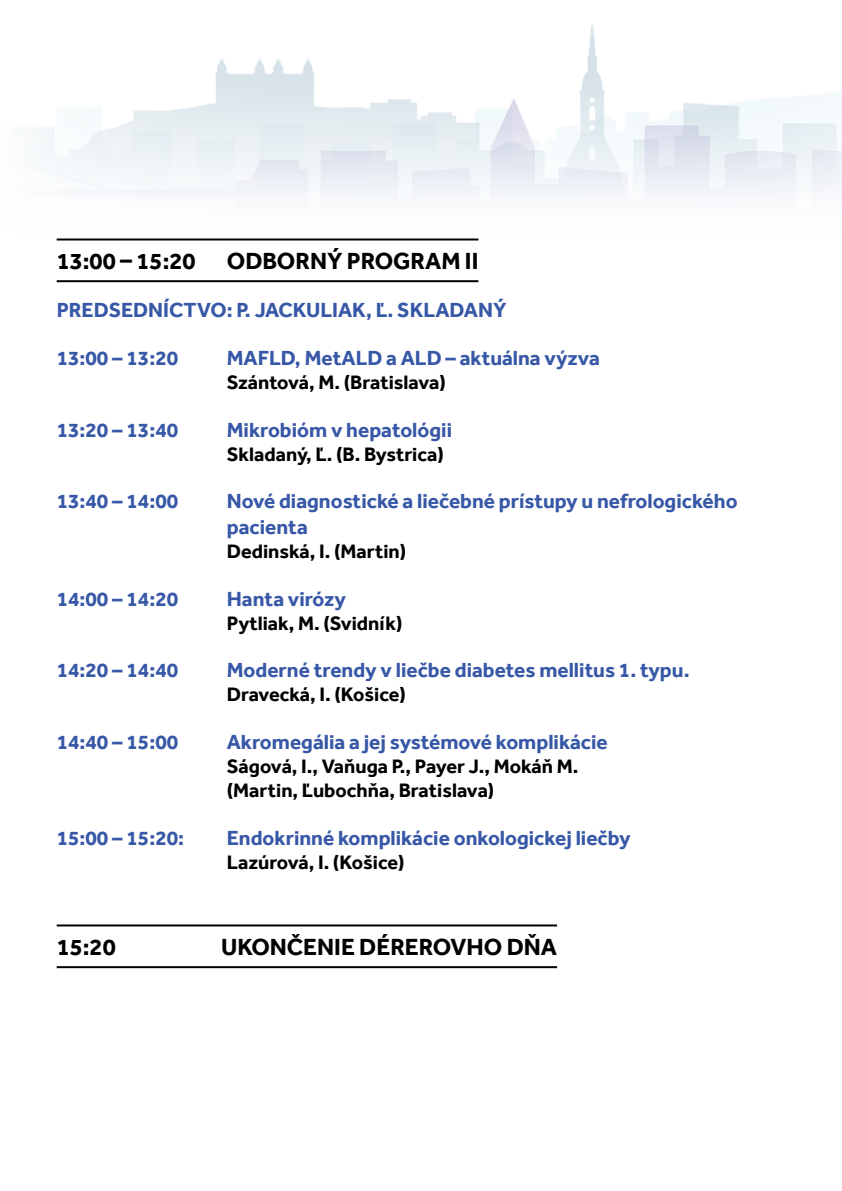
<style>
.page{position:relative;width:842px;height:1191px;background:#fff}
.page>*{position:absolute;margin:0;border:0;box-sizing:border-box;transform-origin:0 0}
.t1{font:700 24px "Effra";color:#000}
.t2{font:700 21px/25.2px "Effra";color:#3757a7}
.t3{font:700 20px/24px "Effra";color:#000}
</style>
<div class="page">
<img style="left:38px;top:24px;width:804px;height:174px">
<hr style="left:57px;top:238px;width:421px;height:2px;background:#000">
<hr style="left:57px;top:280px;width:421px;height:2px;background:#000">
<hr style="left:57px;top:924px;width:500px;height:2px;background:#000">
<hr style="left:57px;top:966px;width:500px;height:2px;background:#000">
<p class="t1" style="left:57px;top:246px;width:140px">13:00 – 15:20</p>
<p class="t1" style="left:227px;top:246px;width:253px">ODBORNÝ PROGRAM II</p>
<p class="t2" style="left:57px;top:297px;width:451px">PREDSEDNÍCTVO: P. JACKULIAK, Ľ. SKLADANÝ</p>
<p class="t2" style="left:57px;top:345px;width:123px">13:00 – 13:20</p>
<p class="t2" style="left:227px;top:345px;width:375px">MAFLD, MetALD a ALD – aktuálna výzva</p>
<p class="t3" style="left:227px;top:370px;width:221px">Szántová, M. (Bratislava)</p>
<p class="t2" style="left:57px;top:417px;width:123px">13:20 – 13:40</p>
<p class="t2" style="left:227px;top:417px;width:227px">Mikrobióm v hepatológii</p>
<p class="t3" style="left:227px;top:441px;width:219px">Skladaný, Ľ. (B. Bystrica)</p>
<p class="t2" style="left:57px;top:488px;width:123px">13:40 – 14:00</p>
<p class="t2" style="left:227px;top:488px;width:512px">Nové diagnostické a liečebné prístupy u nefrologického pacienta</p>
<p class="t3" style="left:227px;top:539px;width:181px">Dedinská, I. (Martin)</p>
<p class="t2" style="left:57px;top:586px;width:123px">14:00 – 14:20</p>
<p class="t2" style="left:227px;top:586px;width:121px">Hanta virózy</p>
<p class="t3" style="left:227px;top:610px;width:177px">Pytliak, M. (Svidník)</p>
<p class="t2" style="left:57px;top:657px;width:123px">14:20 – 14:40</p>
<p class="t2" style="left:227px;top:657px;width:464px">Moderné trendy v liečbe diabetes mellitus 1. typu.</p>
<p class="t3" style="left:227px;top:682px;width:181px">Dravecká, I. (Košice)</p>
<p class="t2" style="left:57px;top:729px;width:123px">14:40 – 15:00</p>
<p class="t2" style="left:227px;top:729px;width:382px">Akromegália a jej systémové komplikácie</p>
<p class="t3" style="left:227px;top:754px;width:353px">Ságová, I., Vaňuga P., Payer J., Mokáň M. (Martin, Ľubochňa, Bratislava)</p>
<p class="t2" style="left:57px;top:825px;width:129px">15:00 – 15:20:</p>
<p class="t2" style="left:227px;top:825px;width:405px">Endokrinné komplikácie onkologickej liečby</p>
<p class="t3" style="left:227px;top:850px;width:179px">Lazúrová, I. (Košice)</p>
<p class="t1" style="left:57px;top:932px;width:61px">15:20</p>
<p class="t1" style="left:221px;top:932px;width:337px">UKONČENIE DÉREROVHO DŇA</p>
</div>
